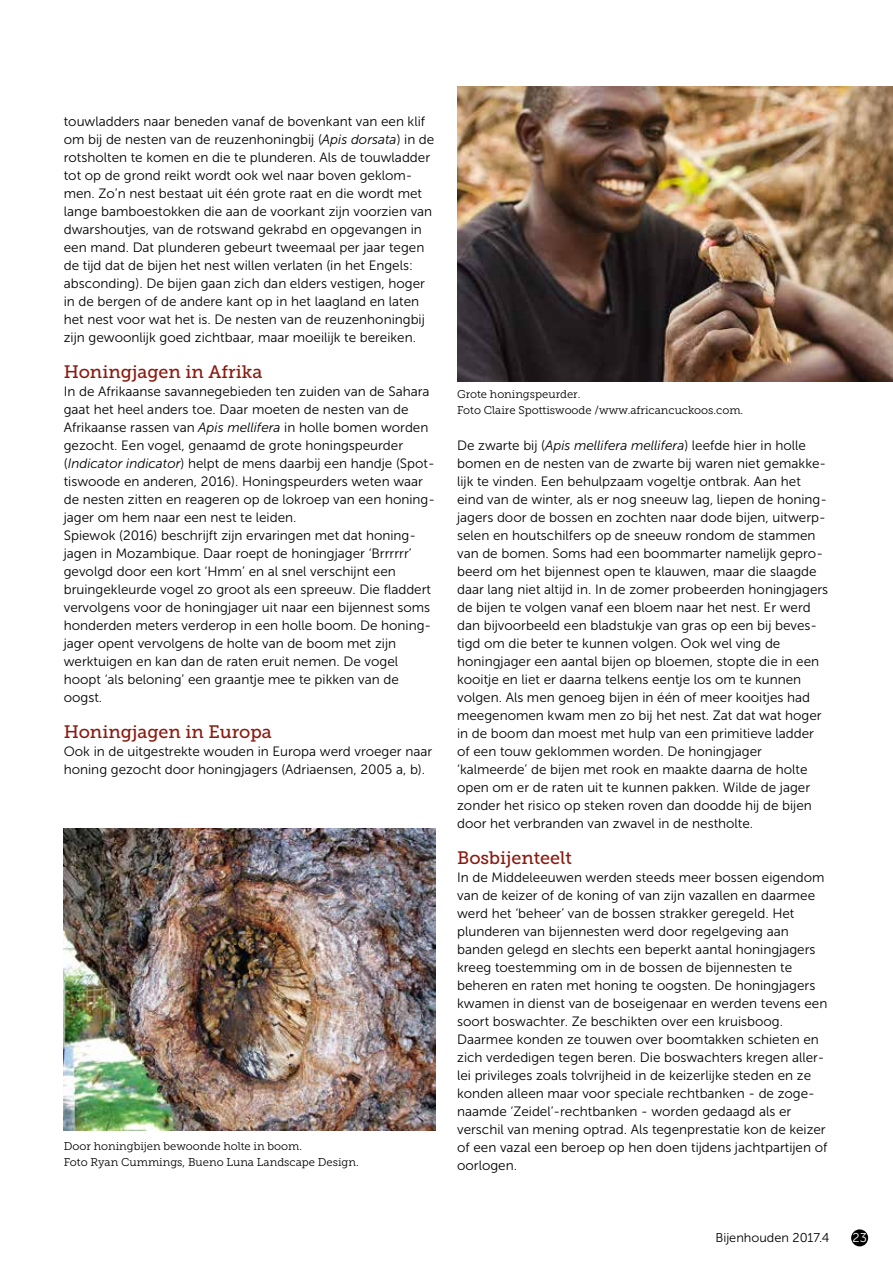
<style>
.page{position:relative;width:893px;height:1263px;background:#fff}
.page>*{position:absolute;margin:0;border:0;box-sizing:border-box;transform-origin:0 0}
.t1{font:18px "Museo Slab 500";color:#891b10}
.t2{font:13.5px/18px "Museo Sans 300";color:#000}
.t3{font:12.75px "Museo Sans 300";color:#000}
.t4{font:12.75px "Museo Sans 300";color:#fff}
.t5{font:11.25px/16.5px "Museo Slab 300";color:#000}
.s1{font-style:italic}
</style>
<div class="page">
<img style="left:457px;top:86px;width:436px;height:296px">
<img style="left:64px;top:828px;width:372px;height:302px">
<div style="left:851px;top:1229px;width:17px;height:17px;background:#000;border-radius:50%"></div>
<p class="t2" style="left:64px;top:112px;width:372px">touwladders naar beneden vanaf de bovenkant van een klif om bij de nesten van de reuzenhoningbij (<span class="s1">Apis dorsata</span>) in de rotsholten te komen en die te plunderen. Als de touwladder tot op de grond reikt wordt ook wel naar boven geklom&shy;men. Zo’n nest bestaat uit één grote raat en die wordt met lange bamboestokken die aan de voorkant zijn voorzien van dwarshoutjes, van de rotswand gekrabd en opgevangen in een mand. Dat plunderen gebeurt tweemaal per jaar tegen de tijd dat de bijen het nest willen verlaten (in het Engels: absconding). De bijen gaan zich dan elders vestigen, hoger in de bergen of de andere kant op in het laagland en laten het nest voor wat het is. De nesten van de reuzenhoningbij zijn gewoonlijk goed zichtbaar, maar moeilijk te bereiken.</p>
<h1 class="t1" style="left:64px;top:362px;width:200px">Honingjagen in Afrika</h1>
<p class="t2" style="left:64px;top:382px;width:373px">In de Afrikaanse savannegebieden ten zuiden van de Sahara gaat het heel anders toe. Daar moeten de nesten van de Afrikaanse rassen van <span class="s1">Apis mellifera</span> in holle bomen worden gezocht. Een vogel, genaamd de grote honingspeurder (<span class="s1">Indicator indicator</span>) helpt de mens daarbij een handje (Spot&shy;tiswoode en anderen, 2016). Honingspeurders weten waar de nesten zitten en reageren op de lokroep van een honing&shy;jager om hem naar een nest te leiden.<br>Spiewok (2016) beschrijft zijn ervaringen met dat honing&shy;jagen in Mozambique. Daar roept de honingjager ‘Brrrrrr’ gevolgd door een kort ‘Hmm’ en al snel verschijnt een bruingekleurde vogel zo groot als een spreeuw. Die fladdert vervolgens voor de honingjager uit naar een bijennest soms honderden meters verderop in een holle boom. De honing&shy;jager opent vervolgens de holte van de boom met zijn werktuigen en kan dan de raten eruit nemen. De vogel hoopt ‘als beloning’ een graantje mee te pikken van de oogst.</p>
<h1 class="t1" style="left:64px;top:722px;width:210px">Honingjagen in Europa</h1>
<p class="t2" style="left:64px;top:742px;width:370px">Ook in de uitgestrekte wouden in Europa werd vroeger naar honing gezocht door honingjagers (Adriaensen, 2005 a, b).</p>
<p class="t5" style="left:64px;top:1138px;width:296px">Door honingbijen bewoonde holte in boom.<br>Foto Ryan Cummings, Bueno Luna Landscape Design.</p>
<p class="t5" style="left:457px;top:386px;width:288px">Grote honingspeurder.<br>Foto Claire Spottiswoode /www.africancuckoos.com.</p>
<p class="t2" style="left:457px;top:436px;width:373px">De zwarte bij (<span class="s1">Apis mellifera mellifera</span>) leefde hier in holle bomen en de nesten van de zwarte bij waren niet gemakke&shy;lijk te vinden. Een behulpzaam vogeltje ontbrak. Aan het eind van de winter, als er nog sneeuw lag, liepen de honing&shy;jagers door de bossen en zochten naar dode bijen, uitwerp&shy;selen en houtschilfers op de sneeuw rondom de stammen van de bomen. Soms had een boommarter namelijk gepro&shy;beerd om het bijennest open te klauwen, maar die slaagde daar lang niet altijd in. In de zomer probeerden honingjagers de bijen te volgen vanaf een bloem naar het nest. Er werd dan bijvoorbeeld een bladstukje van gras op een bij beves&shy;tigd om die beter te kunnen volgen. Ook wel ving de honingjager een aantal bijen op bloemen, stopte die in een kooitje en liet er daarna telkens eentje los om te kunnen volgen. Als men genoeg bijen in één of meer kooitjes had meegenomen kwam men zo bij het nest. Zat dat wat hoger in de boom dan moest met hulp van een primitieve ladder of een touw geklommen worden. De honingjager ‘kalmeerde’ de bijen met rook en maakte daarna de holte open om er de raten uit te kunnen pakken. Wilde de jager zonder het risico op steken roven dan doodde hij de bijen door het verbranden van zwavel in de nestholte.</p>
<h1 class="t1" style="left:457px;top:848px;width:116px">Bosbijenteelt</h1>
<p class="t2" style="left:457px;top:868px;width:372px">In de Middeleeuwen werden steeds meer bossen eigendom van de keizer of de koning of van zijn vazallen en daarmee werd het ‘beheer’ van de bossen strakker geregeld. Het plunderen van bijennesten werd door regelgeving aan banden gelegd en slechts een beperkt aantal honingjagers kreeg toestemming om in de bossen de bijennesten te beheren en raten met honing te oogsten. De honingjagers kwamen in dienst van de boseigenaar en werden tevens een soort boswachter. Ze beschikten over een kruisboog.<br>Daarmee konden ze touwen over boomtakken schieten en zich verdedigen tegen beren. Die boswachters kregen aller&shy;lei privileges zoals tolvrijheid in de keizerlijke steden en ze konden alleen maar voor speciale rechtbanken - de zoge&shy;naamde ‘Zeidel’-rechtbanken - worden gedaagd als er verschil van mening optrad. Als tegenprestatie kon de keizer of een vazal een beroep op hen doen tijdens jachtpartijen of oorlogen.</p>
<p class="t3" style="left:715px;top:1231px;width:115px">Bijenhouden 2017.4</p>
<p class="t4" style="left:852px;top:1231px;width:16px">23</p>
</div>
